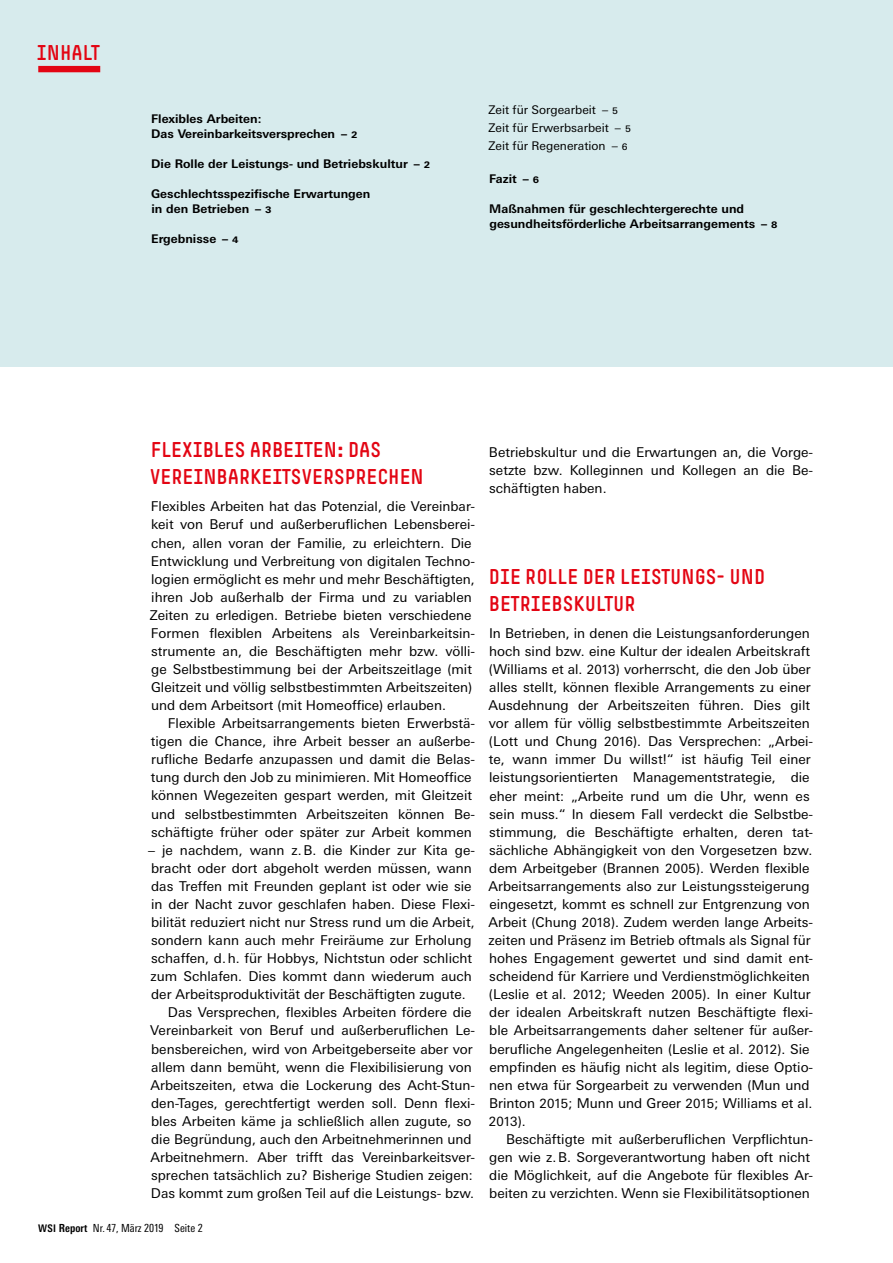
<style>
.page{position:relative;width:893px;height:1263px;background:#fff}
.page>*{position:absolute;margin:0;border:0;box-sizing:border-box;transform-origin:0 0}
.Ü1nn_Hauptüberschrif{font:21px/27.2px "Simple HBS";color:#e30513}
.Grundtext_o_E{font:13.5px/18px "Univers Next Pro";color:#000}
.Grundtext{font:13.5px/18px "Univers Next Pro";color:#000}
.Grundtext_o_E-2{font:12.75px "Univers Next Pro";color:#000}
.IHV_Haupt-Eintrag{font:700 12px/15px "Univers Next Pro";color:#000}
.IHV_untergeordneter{font:12px "Univers Next Pro";color:#000}
.Fußzeile{font:condensed 11.1px "Univers Next Pro";color:#000}
.s1{font-weight:700;font-size:10.5px}
.s2{font-weight:700}
.s3{font-size:12.75px}
.s4{font-size:13.5px}
</style>
<div class="page">
<div style="left:0;top:0;width:893px;height:367px;background:#d7ebed"></div>
<div style="left:38px;top:66px;width:62px;height:6px;background:#e30513"></div>
<h1 class="Ü1nn_Hauptüberschrif" style="left:37px;top:39px;width:64px">INHALT</h1>
<p class="IHV_Haupt-Eintrag" style="left:151px;top:112px;width:208px">Flexibles Arbeiten:<br>Das Vereinbarkeitsversprechen – 2</p>
<p class="IHV_Haupt-Eintrag" style="left:151px;top:157px;width:280px">Die Rolle der Leistungs- und Betriebskultur – 2</p>
<p class="IHV_Haupt-Eintrag" style="left:151px;top:187px;width:221px">Geschlechtsspezifische Erwartungen in den Betrieben – 3</p>
<p class="IHV_Haupt-Eintrag" style="left:151px;top:231px;width:89px">Ergebnisse – 4</p>
<p class="IHV_untergeordneter" style="left:488px;top:103px;width:131px">Zeit für Sorgearbeit – 5</p>
<p class="IHV_untergeordneter" style="left:488px;top:121px;width:144px">Zeit für Erwerbsarbeit – 5</p>
<p class="IHV_untergeordneter" style="left:488px;top:139px;width:141px">Zeit für Regeneration – 6</p>
<p class="IHV_Haupt-Eintrag" style="left:489px;top:172px;width:51px">Fazit – 6</p>
<p class="IHV_Haupt-Eintrag" style="left:489px;top:202px;width:290px">Maßnahmen für geschlechtergerechte und gesundheitsförderliche Arbeitsarrangements – 8</p>
<p class="Ü1nn_Hauptüberschrif" style="left:150px;top:436px;width:276px">FLEXIBLES ARBEITEN: DAS<br>VEREINBARKEITSVERSPRECHEN</p>
<p class="Grundtext_o_E" style="left:150px;top:498px;width:327px">Flexibles Arbeiten hat das Potenzial, die Vereinbar&shy;keit von Beruf und außerberuflichen Lebensberei&shy;chen, allen voran der Familie, zu erleichtern. Die Entwicklung und Verbreitung von digitalen Techno&shy;logien ermöglicht es mehr und mehr Beschäftigten, ihren Job außerhalb der Firma und zu variablen Zeiten zu erledigen. Betriebe bieten verschiedene Formen flexiblen Arbeitens als Vereinbarkeitsin&shy;strumente an, die Beschäftigten mehr bzw. völli&shy;ge Selbstbestimmung bei der Arbeitszeitlage (mit Gleitzeit und völlig selbstbestimmten Arbeitszeiten) und dem Arbeitsort (mit Homeoffice) erlauben.</p>
<p class="Grundtext" style="left:151px;top:714px;width:326px;text-indent:17px">Flexible Arbeitsarrangements bieten Erwerbstä&shy;tigen die Chance, ihre Arbeit besser an außerbe&shy;rufliche Bedarfe anzupassen und damit die Belas&shy;tung durch den Job zu minimieren. Mit Homeoffice können Wegezeiten gespart werden, mit Gleitzeit und selbstbestimmten Arbeitszeiten können Be&shy;schäftigte früher oder später zur Arbeit kommen</p>
<p class="Grundtext" style="left:148px;top:841px;width:329px">– je nachdem, wann z.B. die Kinder zur Kita ge&shy;bracht oder dort abgeholt werden müssen, wann das Treffen mit Freunden geplant ist oder wie sie in der Nacht zuvor geschlafen haben. Diese Flexi&shy;bilität reduziert nicht nur Stress rund um die Arbeit, sondern kann auch mehr Freiräume zur Erholung schaffen, d.h. für Hobbys, Nichtstun oder schlicht zum Schlafen. Dies kommt dann wiederum auch der Arbeitsproduktivität der Beschäftigten zugute.</p>
<p class="Grundtext" style="left:150px;top:1004px;width:326px;text-indent:18px">Das Versprechen, flexibles Arbeiten fördere die Vereinbarkeit von Beruf und außerberuflichen Le&shy;bensbereichen, wird von Arbeitgeberseite aber vor allem dann bemüht, wenn die Flexibilisierung von Arbeitszeiten, etwa die Lockerung des Acht-Stun&shy;den-Tages, gerechtfertigt werden soll. Denn flexi&shy;bles Arbeiten käme ja schließlich allen zugute, so die Begründung, auch den Arbeitnehmerinnen und Arbeitnehmern. Aber trifft das Vereinbarkeitsver&shy;sprechen tatsächlich zu? Bisherige Studien zeigen:<br>Das kommt zum großen Teil auf die Leistungs- bzw.</p>
<p class="Fußzeile" style="left:38px;top:1221px;width:166px"><span class="s1">WSI</span> <span class="s2">Report</span> Nr. 47, März 2019 Seite 2</p>
<p class="Grundtext" style="left:489px;top:443px;width:326px;text-align:justify">Betriebskultur und die Erwartungen an, die Vorge&shy;setzte bzw. Kolleginnen und Kollegen an die Be&shy;schäftigten haben.</p>
<p class="Ü1nn_Hauptüberschrif" style="left:489px;top:563px;width:278px">DIE ROLLE DER LEISTUNGS- UND<br>BETRIEBSKULTUR</p>
<p class="Grundtext_o_E" style="left:488px;top:624px;width:326px">In Betrieben, in denen die Leistungsanforderungen hoch sind bzw. eine Kultur der idealen Arbeitskraft (Williams et al. <span class="s3">2013</span>) vorherrscht, die den Job über alles stellt, können flexible Arrangements zu einer Ausdehnung der Arbeitszeiten führen. Dies gilt vor allem für völlig selbstbestimmte Arbeitszeiten (Lott und Chung <span class="s3">2016</span>). Das Versprechen: „Arbei&shy;te, wann immer Du willst!“ ist häufig Teil einer leistungsorientierten Managementstrategie, die eher meint: „Arbeite rund um die Uhr, wenn es sein muss.“ In diesem Fall verdeckt die Selbstbe&shy;stimmung, die Beschäftigte erhalten, deren tat&shy;sächliche Abhängigkeit von den Vorgesetzen bzw. dem Arbeitgeber (Brannen <span class="s3">2005</span>). Werden flexible Arbeitsarrangements also zur Leistungssteigerung eingesetzt, kommt es schnell zur Entgrenzung von Arbeit (Chung <span class="s3">2018</span>). Zudem werden lange Arbeits&shy;zeiten und Präsenz im Betrieb oftmals als Signal für hohes Engagement gewertet und sind damit ent&shy;scheidend für Karriere und Verdienstmöglichkeiten (Leslie et al. <span class="s3">2012</span>; Weeden <span class="s3">2005</span>). In einer Kultur der idealen Arbeitskraft nutzen Beschäftigte flexi&shy;ble Arbeitsarrangements daher seltener für außer&shy;berufliche Angelegenheiten (Leslie et al. <span class="s3">2012</span>). Sie empfinden es häufig nicht als legitim, diese Optio&shy;nen etwa für Sorgearbeit zu verwenden (Mun und Brinton <span class="s3">2015</span>; Munn und Greer <span class="s3">2015</span>; Williams et al.</p>
<p class="Grundtext_o_E-2" style="left:489px;top:1114px;width:39px">2013<span class="s4">).</span></p>
<p class="Grundtext" style="left:489px;top:1130px;width:325px;text-indent:17px">Beschäftigte mit außerberuflichen Verpflichtun&shy;gen wie z.B. Sorgeverantwortung haben oft nicht die Möglichkeit, auf die Angebote für flexibles Ar&shy;beiten zu verzichten. Wenn sie Flexibilitätsoptionen</p>
</div>
